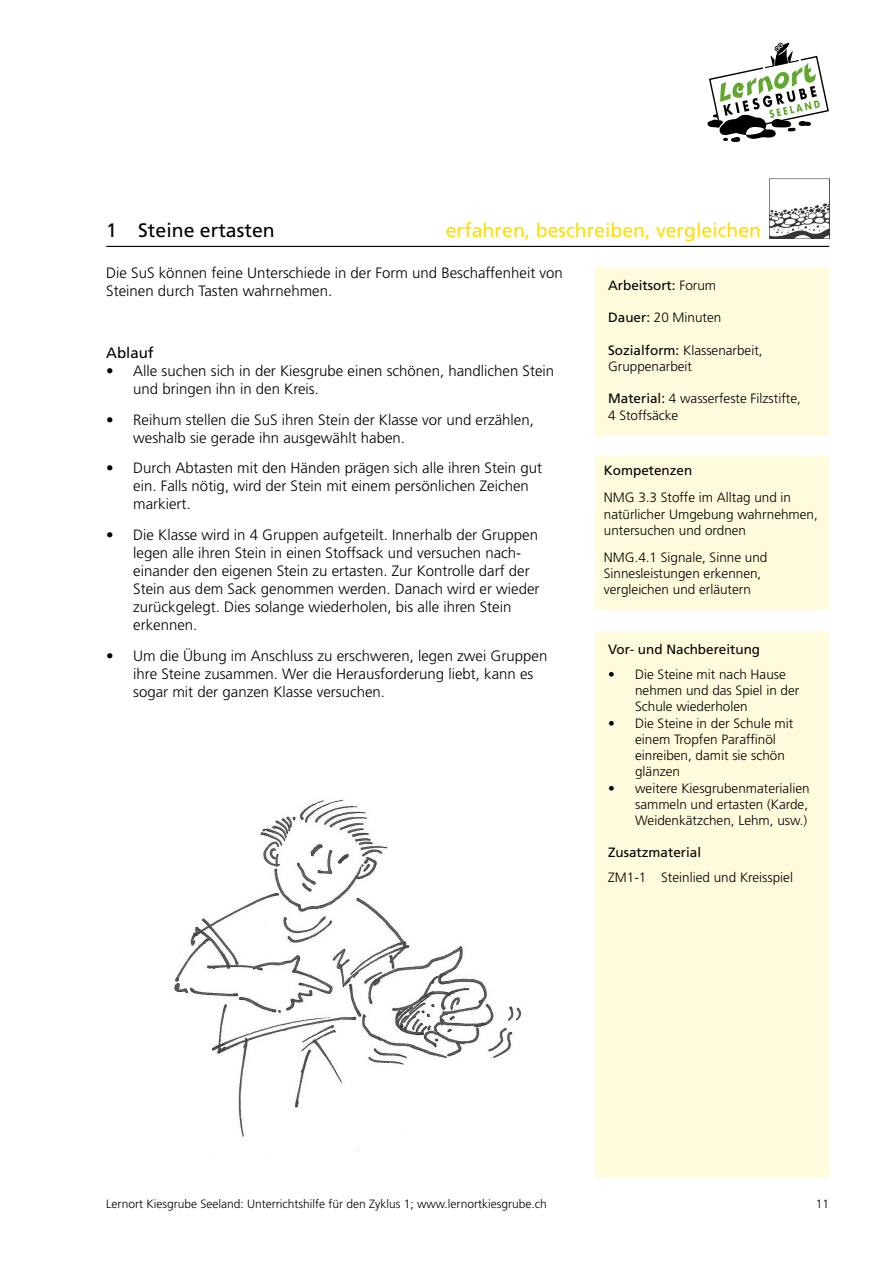
<style>
.page{position:relative;width:893px;height:1263px;background:#fff}
.page>*{position:absolute;margin:0;border:0;box-sizing:border-box;transform-origin:0 0}
.t1{font:19.5px "Frutiger LT Std";color:#ffde00}
.t2{font:19.5px "Frutiger LT Std";color:#000}
.t3{font:300 15px/18px "Frutiger LT Std";color:#000}
.t4{font:15px "Frutiger LT Std";color:#000}
.t5{font:300 13.5px/16.2px "Frutiger LT Std";color:#000}
.t6{font:13.5px "Frutiger LT Std";color:#000}
.t7{font:300 12px "Frutiger LT Std";color:#000}
.s1{font-weight:300}
.s2{font-weight:400}
</style>
<div class="page">
<svg style="left:707px;top:43px;width:122px;height:99px"></svg>
<hr style="left:106px;top:246px;width:723px;height:1px;background:#000">
<img style="left:770px;top:179px;width:59px;height:59px">
<div style="left:595px;top:267px;width:234px;height:168px;background:#fffbdc"></div>
<div style="left:595px;top:631px;width:234px;height:547px;background:#fffbdc"></div>
<div style="left:595px;top:457px;width:234px;height:153px;background:#fffbdc"></div>
<img style="left:174px;top:799px;width:348px;height:351px">
<h1 class="t2" style="left:106px;top:219px;width:170px">1 Steine ertasten</h1>
<h1 class="t1" style="left:446px;top:219px;width:317px">erfahren, beschreiben, vergleichen</h1>
<p class="t6" style="left:608px;top:277px;width:110px">Arbeitsort: <span class="s1">Forum</span></p>
<p class="t5" style="left:608px;top:310px;width:115px"><span class="s2">Dauer:</span> 20 Minuten</p>
<p class="t5" style="left:608px;top:342px;width:156px"><span class="s2">Sozialform:</span> Klassenarbeit,<br>Gruppenarbeit</p>
<p class="t5" style="left:608px;top:391px;width:194px"><span class="s2">Material:</span> 4 wasserfeste Filzstifte,<br>4 Stoffsäcke</p>
<p class="t3" style="left:106px;top:264px;width:458px">Die SuS können feine Unterschiede in der Form und Beschaffenheit von<br>Steinen durch Tasten wahrnehmen.</p>
<p class="t4" style="left:106px;top:344px;width:49px">Ablauf</p>
<p class="t3" style="left:133px;top:362px;width:422px;text-indent:-27px">• Alle suchen sich in der Kiesgrube einen schönen, handlichen Stein und bringen ihn in den Kreis.</p>
<p class="t3" style="left:133px;top:411px;width:402px;text-indent:-27px">• Reihum stellen die SuS ihren Stein der Klasse vor und erzählen, weshalb sie gerade ihn ausgewählt haben.</p>
<p class="t3" style="left:133px;top:459px;width:410px;text-indent:-27px">• Durch Abtasten mit den Händen prägen sich alle ihren Stein gut ein. Falls nötig, wird der Stein mit einem persönlichen Zeichen markiert.</p>
<p class="t3" style="left:133px;top:526px;width:408px;text-indent:-27px">• Die Klasse wird in 4 Gruppen aufgeteilt. Innerhalb der Gruppen legen alle ihren Stein in einen Stoffsack und versuchen nach&shy;einander den eigenen Stein zu ertasten. Zur Kontrolle darf der Stein aus dem Sack genommen werden. Danach wird er wieder zurückgelegt. Dies solange wiederholen, bis alle ihren Stein erkennen.</p>
<p class="t3" style="left:133px;top:647px;width:415px;text-indent:-27px">• Um die Übung im Anschluss zu erschweren, legen zwei Gruppen ihre Steine zusammen. Wer die Herausforderung liebt, kann es sogar mit der ganzen Klasse versuchen.</p>
<p class="t6" style="left:604px;top:463px;width:90px">Kompetenzen</p>
<p class="t5" style="left:604px;top:490px;width:216px">NMG 3.3 Stoffe im Alltag und in natürlicher Umgebung wahrnehmen, untersuchen und ordnen</p>
<p class="t5" style="left:604px;top:549px;width:165px">NMG.4.1 Signale, Sinne und<br>Sinnesleistungen erkennen, vergleichen und erläutern</p>
<p class="t6" style="left:608px;top:642px;width:154px">Vor- und Nachbereitung</p>
<p class="t5" style="left:635px;top:666px;width:166px;text-indent:-27px">• Die Steine mit nach Hause nehmen und das Spiel in der<br>Schule wiederholen</p>
<p class="t5" style="left:635px;top:715px;width:160px;text-indent:-27px">• Die Steine in der Schule mit einem Tropfen Paraffinöl einreiben, damit sie schön glänzen</p>
<p class="t5" style="left:635px;top:780px;width:176px;text-align:justify;text-indent:-27px">• weitere Kiesgrubenmaterialien sammeln und ertasten (Karde, Weidenkätzchen, Lehm, usw.)</p>
<p class="t6" style="left:608px;top:845px;width:95px">Zusatzmaterial</p>
<p class="t5" style="left:608px;top:869px;width:186px">ZM1-1 Steinlied und Kreisspiel</p>
<p class="t7" style="left:106px;top:1197px;width:442px">Lernort Kiesgrube Seeland: Unterrichtshilfe für den Zyklus 1; www.lernortkiesgrube.ch</p>
<p class="t7" style="left:816px;top:1197px;width:15px">11</p>
</div>
